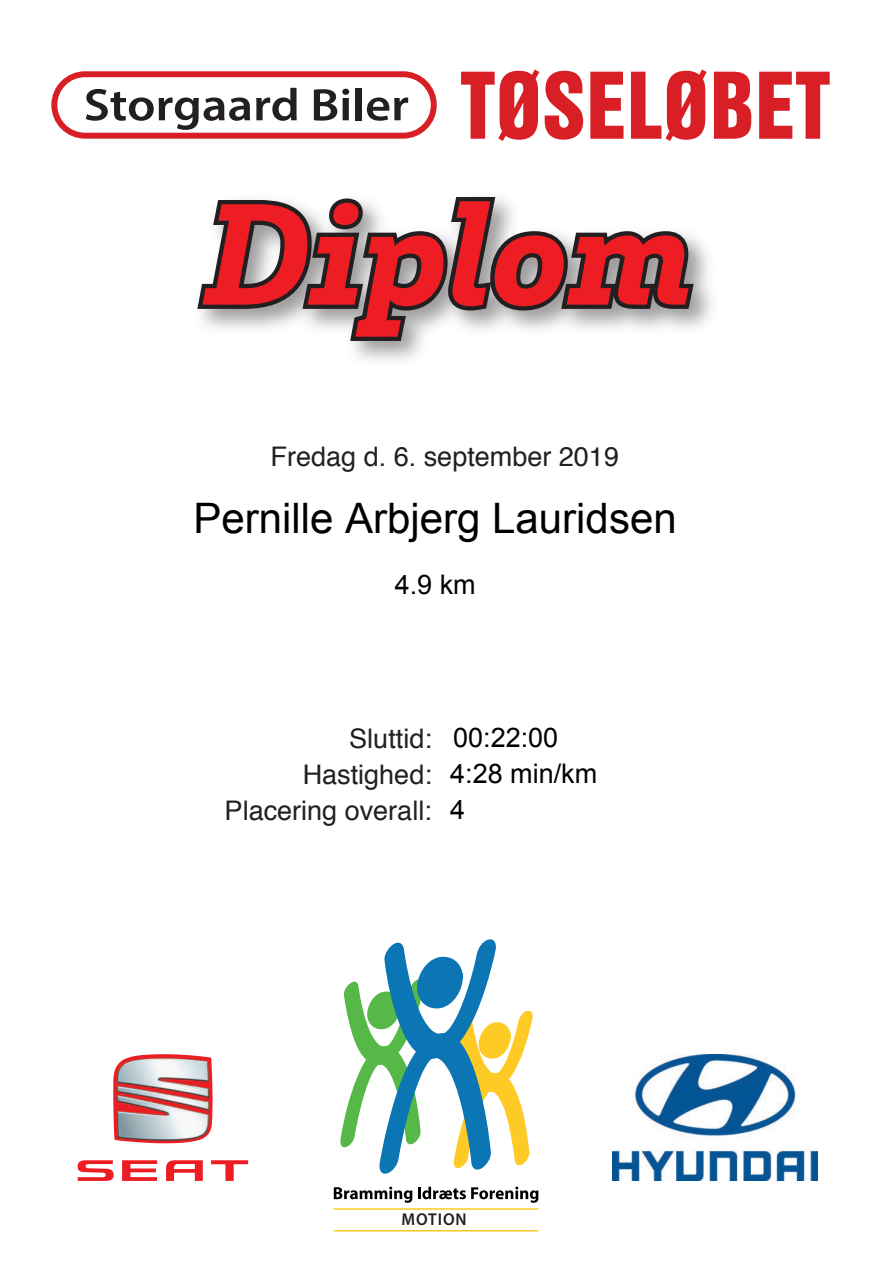
<style>
.page{position:relative;width:893px;height:1263px;background:#fff}
.page>*{position:absolute;margin:0;border:0;box-sizing:border-box;transform-origin:0 0}
.t1{font:italic 900 148.5px "Brix Slab";color:#ee1d23;scale:1.08 1}
.t2{font:83.7px "Swiss 921 BT Regular A";letter-spacing:.025em;color:#d81f26;scale:.96 1}
.t3{font:600 45.75px "Myriad Pro";color:#231f20;scale:1.1 1}
.t4{font:42px "Arial";color:#000}
.t5{font:27px/36px "Helvetica";color:#231f20;text-align:right}
.t6{font:27px "Arial";color:#000}
.t7{font:600 17.1px "Myriad Pro";letter-spacing:.055em;color:#231f20;scale:.96 1}
</style>
<div class="page">
<svg style="left:334px;top:1187px;width:78px;height:16px"></svg>
<svg style="left:418px;top:1187px;width:120px;height:16px"></svg>
<svg style="left:340px;top:939px;width:193px;height:235px"></svg>
<img style="left:612px;top:1054px;width:205px;height:127px">
<svg style="left:78px;top:1160px;width:36px;height:21px"></svg>
<svg style="left:122px;top:1160px;width:35px;height:21px"></svg>
<svg style="left:166px;top:1160px;width:37px;height:21px"></svg>
<svg style="left:211px;top:1160px;width:37px;height:21px"></svg>
<img style="left:113px;top:1054px;width:99px;height:89px">
<div style="left:51px;top:71px;width:386px;height:68px;border:6px solid #d81f26;border-radius:31px"></div>
<svg style="left:196px;top:193px;width:502px;height:154px"></svg>
<hr style="left:334px;top:1208px;width:204px;height:2px;background:#fdc925">
<hr style="left:334px;top:1230px;width:204px;height:2px;background:#fdc925">
<h3 class="t3" style="left:84px;top:76px;width:297px">Storgaard Biler</h3>
<h2 class="t2" style="left:461px;top:51px;width:385px">TØSELØBET</h2>
<h1 class="t1" style="left:204px;top:155px;width:456px">Diplom</h1>
<p class="t5" style="left:270px;top:440px;width:350px">Fredag d. 6. september 2019</p>
<h3 class="t4" style="left:193px;top:495px;width:484px">Pernille Arbjerg Lauridsen</h3>
<p class="t6" style="left:394px;top:570px;width:82px">4.9 km</p>
<p class="t5" style="left:225px;top:722px;width:209px">Sluttid:<br>Hastighed:<br>Placering overall:</p>
<p class="t6" style="left:453px;top:723px;width:107px">00:22:00</p>
<p class="t6" style="left:450px;top:759px;width:148px">4:28 min/km</p>
<p class="t6" style="left:450px;top:795px;width:17px">4</p>
<p class="t7" style="left:401px;top:1208px;width:69px">MOTION</p>
</div>
